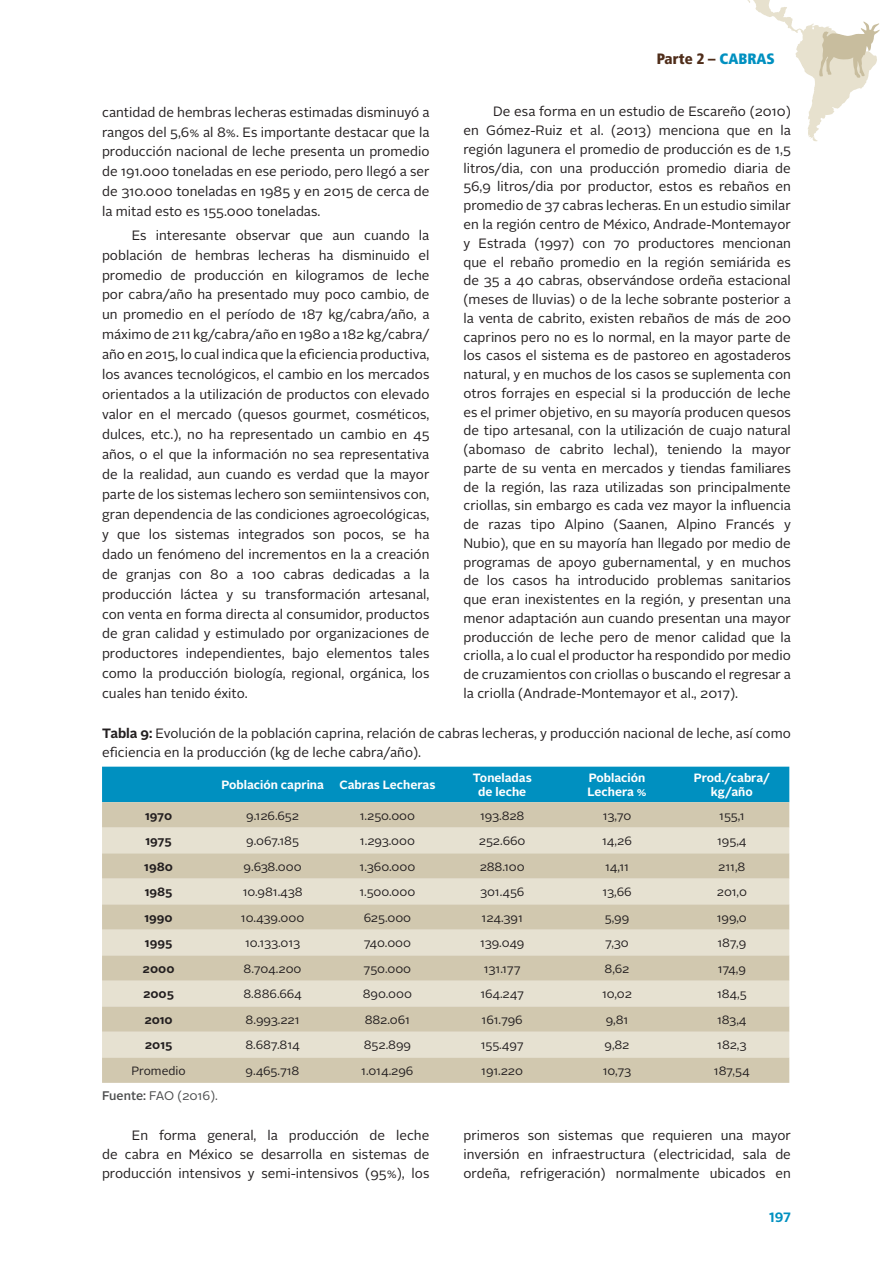
<style>
.page{position:relative;width:893px;height:1263px;background:#fff}
.page>*{position:absolute;margin:0;border:0;box-sizing:border-box;transform-origin:0 0}
.t1{font:15px "BVG Pos Auf Fett";color:#4f2d1a}
.t2{font:13.5px/18.8px "Alright Sans";color:#231f20;text-align:justify}
.t3{font:700 13.5px "Alright Sans";color:#0090c0}
.t4{font:12.45px "Alright Sans";letter-spacing:-.01em;color:#4b4c4d}
.t5{font:12px "Alright Sans";letter-spacing:-.005em;color:#231f20}
.t6{font:700 12px/14.4px "Alright Sans";color:#fff;text-align:center}
.t7{font:700 12px "Alright Sans";color:#231f20}
.s1{font-family:"BVG Fett";color:#0090c0}
.s2{font-weight:700}
.s3{font-weight:500}
</style>
<div class="page">
<svg style="left:747px;top:0;width:133px;height:141px"></svg>
<div style="left:102px;top:767px;width:687px;height:35px;background:#0090c0"></div>
<svg style="left:102px;top:802px;width:687px;height:281px;background:#d1c8b0"></svg>
<svg style="left:102px;top:828px;width:687px;height:229px;background:#dcd6c2"></svg>
<p class="t1" style="left:657px;top:50px;width:120px">Parte 2 – <span class="s1">CABRAS</span></p>
<p class="t2" style="left:463px;top:103px;width:329px;text-indent:30px">De esa forma en un estudio de Escareño (2010) en Gómez-Ruiz et al. (2013) menciona que en la región lagunera el promedio de producción es de 1,5 litros/dia, con una producción promedio diaria de 56,9 litros/dia por productor, estos es rebaños en promedio de 37 cabras lecheras. En un estudio similar en la región centro de México, Andrade-Montemayor y Estrada (1997) con 70 productores mencionan que el rebaño promedio en la región semiárida es de 35 a 40 cabras, observándose ordeña estacional (meses de lluvias) o de la leche sobrante posterior a la venta de cabrito, existen rebaños de más de 200 caprinos pero no es lo normal, en la mayor parte de los casos el sistema es de pastoreo en agostaderos natural, y en muchos de los casos se suplementa con otros forrajes en especial si la producción de leche es el primer objetivo, en su mayoría producen quesos de tipo artesanal, con la utilización de cuajo natural (abomaso de cabrito lechal), teniendo la mayor parte de su venta en mercados y tiendas familiares de la región, las raza utilizadas son principalmente criollas, sin embargo es cada vez mayor la influencia de razas tipo Alpino (Saanen, Alpino Francés y Nubio), que en su mayoría han llegado por medio de programas de apoyo gubernamental, y en muchos de los casos ha introducido problemas sanitarios que eran inexistentes en la región, y presentan una menor adaptación aun cuando presentan una mayor producción de leche pero de menor calidad que la criolla, a lo cual el productor ha respondido por medio de cruzamientos con criollas o buscando el regresar a la criolla (Andrade-Montemayor et al., 2017).</p>
<p class="t2" style="left:102px;top:725px;width:690px"><span class="s2">Tabla 9:</span> Evolución de la población caprina, relación de cabras lecheras, y producción nacional de leche, así como eficiencia en la producción (kg de leche cabra/año).</p>
<p class="t6" style="left:221px;top:778px;width:104px">Población caprina</p>
<p class="t6" style="left:339px;top:778px;width:98px">Cabras Lecheras</p>
<p class="t6" style="left:473px;top:770px;width:60px">Toneladas de leche</p>
<p class="t6" style="left:587px;top:770px;width:61px;text-align:left">Población<br>Lechera %</p>
<p class="t6" style="left:694px;top:770px;width:78px">Prod./cabra/ kg/año</p>
<p class="t7" style="left:145px;top:807px;width:29px">1970</p>
<p class="t5" style="left:246px;top:807px;width:54px">9.126.652</p>
<p class="t5" style="left:360px;top:807px;width:57px">1.250.000</p>
<p class="t5" style="left:480px;top:807px;width:46px">193.828</p>
<p class="t5" style="left:603px;top:807px;width:30px">13,70</p>
<p class="t5" style="left:719px;top:807px;width:27px">155,1</p>
<p class="t7" style="left:145px;top:832px;width:28px">1975</p>
<p class="t5" style="left:246px;top:833px;width:54px">9.067.185</p>
<p class="t5" style="left:360px;top:833px;width:56px">1.293.000</p>
<p class="t5" style="left:479px;top:833px;width:48px">252.660</p>
<p class="t5" style="left:602px;top:833px;width:31px">14,26</p>
<p class="t5" style="left:717px;top:833px;width:31px">195,4</p>
<p class="t7" style="left:144px;top:858px;width:30px">1980</p>
<p class="t5" style="left:244px;top:858px;width:59px">9.638.000</p>
<p class="t5" style="left:360px;top:858px;width:57px">1.360.000</p>
<p class="t5" style="left:480px;top:858px;width:47px">288.100</p>
<p class="t5" style="left:605px;top:858px;width:25px">14,11</p>
<p class="t5" style="left:718px;top:858px;width:29px">211,8</p>
<p class="t7" style="left:145px;top:883px;width:29px">1985</p>
<p class="t5" style="left:243px;top:884px;width:61px">10.981.438</p>
<p class="t5" style="left:359px;top:884px;width:57px">1.500.000</p>
<p class="t5" style="left:480px;top:884px;width:46px">301.456</p>
<p class="t5" style="left:602px;top:884px;width:31px">13,66</p>
<p class="t5" style="left:717px;top:884px;width:32px">201,0</p>
<p class="t7" style="left:144px;top:909px;width:30px">1990</p>
<p class="t5" style="left:241px;top:909px;width:65px">10.439.000</p>
<p class="t5" style="left:364px;top:909px;width:49px">625.000</p>
<p class="t5" style="left:482px;top:909px;width:43px">124.391</p>
<p class="t5" style="left:605px;top:909px;width:26px">5,99</p>
<p class="t5" style="left:717px;top:909px;width:32px">199,0</p>
<p class="t7" style="left:145px;top:934px;width:29px">1995</p>
<p class="t5" style="left:245px;top:935px;width:56px">10.133.013</p>
<p class="t5" style="left:364px;top:935px;width:49px">740.000</p>
<p class="t5" style="left:480px;top:935px;width:46px">139.049</p>
<p class="t5" style="left:605px;top:935px;width:25px">7,30</p>
<p class="t5" style="left:717px;top:935px;width:30px">187,9</p>
<p class="t7" style="left:143px;top:960px;width:33px">2000</p>
<p class="t5" style="left:244px;top:960px;width:59px">8.704.200</p>
<p class="t5" style="left:364px;top:960px;width:49px">750.000</p>
<p class="t5" style="left:484px;top:960px;width:38px">131.177</p>
<p class="t5" style="left:605px;top:960px;width:26px">8,62</p>
<p class="t5" style="left:718px;top:960px;width:30px">174,9</p>
<p class="t7" style="left:143px;top:985px;width:32px">2005</p>
<p class="t5" style="left:243px;top:986px;width:60px">8.886.664</p>
<p class="t5" style="left:363px;top:986px;width:51px">890.000</p>
<p class="t5" style="left:480px;top:986px;width:45px">164.247</p>
<p class="t5" style="left:602px;top:986px;width:31px">10,02</p>
<p class="t5" style="left:717px;top:986px;width:31px">184,5</p>
<p class="t7" style="left:144px;top:1011px;width:30px">2010</p>
<p class="t5" style="left:246px;top:1011px;width:55px">8.993.221</p>
<p class="t5" style="left:365px;top:1011px;width:47px">882.061</p>
<p class="t5" style="left:482px;top:1011px;width:43px">161.796</p>
<p class="t5" style="left:606px;top:1011px;width:24px">9,81</p>
<p class="t5" style="left:717px;top:1011px;width:31px">183,4</p>
<p class="t7" style="left:145px;top:1036px;width:29px">2015</p>
<p class="t5" style="left:245px;top:1037px;width:56px">8.687.814</p>
<p class="t5" style="left:364px;top:1037px;width:49px">852.899</p>
<p class="t5" style="left:481px;top:1037px;width:44px">155.497</p>
<p class="t5" style="left:604px;top:1037px;width:26px">9,82</p>
<p class="t5" style="left:717px;top:1037px;width:31px">182,3</p>
<p class="t5" style="left:131px;top:1062px;width:56px">Promedio</p>
<p class="t5" style="left:246px;top:1062px;width:55px">9.465.718</p>
<p class="t5" style="left:361px;top:1062px;width:54px">1.014.296</p>
<p class="t5" style="left:481px;top:1062px;width:43px">191.220</p>
<p class="t5" style="left:603px;top:1062px;width:30px">10,73</p>
<p class="t5" style="left:714px;top:1062px;width:37px">187,54</p>
<p class="t4" style="left:102px;top:1087px;width:117px"><span class="s3">Fuente:</span> FAO (2016).</p>
<p class="t2" style="left:102px;top:1126px;width:329px;text-indent:30px">En forma general, la producción de leche de cabra en México se desarrolla en sistemas de producción intensivos y semi-intensivos (95%), los</p>
<p class="t2" style="left:463px;top:1126px;width:329px">primeros son sistemas que requieren una mayor inversión en infraestructura (electricidad, sala de ordeña, refrigeración) normalmente ubicados en</p>
<p class="t2" style="left:102px;top:102px;width:329px;line-height:20px">cantidad de hembras lecheras estimadas disminuyó a rangos del 5,6% al 8%. Es importante destacar que la producción nacional de leche presenta un promedio de 191.000 toneladas en ese periodo, pero llegó a ser de 310.000 toneladas en 1985 y en 2015 de cerca de la mitad esto es 155.000 toneladas.</p>
<p class="t2" style="left:102px;top:225px;width:329px;line-height:20px;text-indent:30px">Es interesante observar que aun cuando la población de hembras lecheras ha disminuido el promedio de producción en kilogramos de leche por cabra/año ha presentado muy poco cambio, de un promedio en el período de 187 kg/cabra/año, a máximo de 211 kg/cabra/año en 1980 a 182 kg/cabra/ año en 2015, lo cual indica que la eficiencia productiva, los avances tecnológicos, el cambio en los mercados orientados a la utilización de productos con elevado valor en el mercado (quesos gourmet, cosméticos, dulces, etc.), no ha representado un cambio en 45 años, o el que la información no sea representativa de la realidad, aun cuando es verdad que la mayor parte de los sistemas lechero son semiintensivos con, gran dependencia de las condiciones agroecológicas, y que los sistemas integrados son pocos, se ha dado un fenómeno del incrementos en la a creación de granjas con 80 a 100 cabras dedicadas a la producción láctea y su transformación artesanal, con venta en forma directa al consumidor, productos de gran calidad y estimulado por organizaciones de productores independientes, bajo elementos tales como la producción biología, regional, orgánica, los cuales han tenido éxito.</p>
<p class="t3" style="left:769px;top:1208px;width:23px">197</p>
</div>
